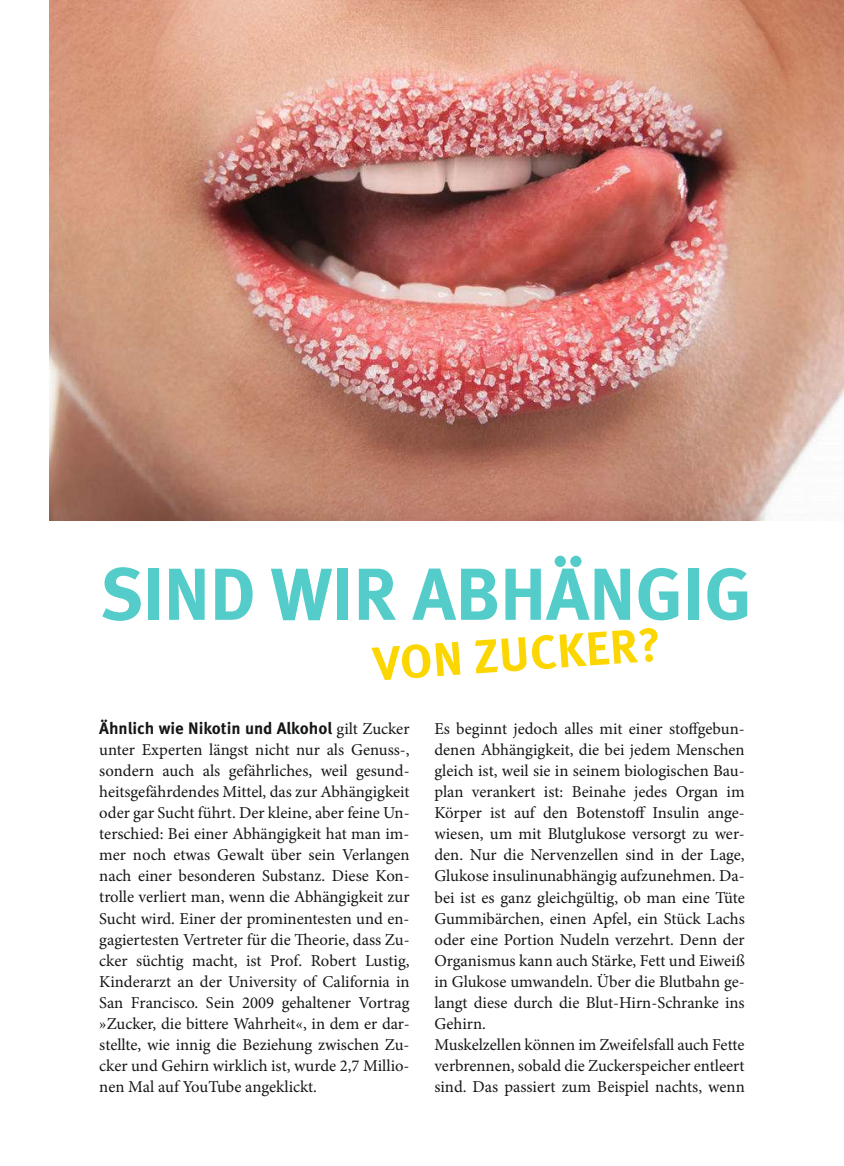
<style>
.page{position:relative;width:844px;height:1166px;background:#fff}
.page>*{position:absolute;margin:0;border:0;box-sizing:border-box;transform-origin:0 0}
.t1{font:700 73.5px "Meta OT";letter-spacing:-.005em;color:#53ccca}
.t2{font:700 47.25px "Meta OT";color:#fcd600}
.t3{font:16.62px/21px "Minion Pro";color:#151616;text-align:justify}
.t4{font:700 16.62px "Meta OT";color:#151616}
.s1{font-family:"Minion Pro";font-weight:400}
</style>
<div class="page">
<img style="left:50px;top:0;width:793px;height:521px">
<h1 class="t1" style="left:100px;top:556px;width:653px">SIND WIR ABHÄNGIG</h1>
<h2 class="t2" style="left:371px;top:639px;width:290px;rotate:-4deg">VON ZUCKER?</h2>
<p class="t4" style="left:99px;top:720px;width:312px">Ähnlich wie Nikotin und Alkohol <span class="s1">gilt Zucker</span></p>
<p class="t3" style="left:99px;top:740px;width:312px">unter Experten längst nicht nur als Genuss-, sondern auch als gefährliches, weil gesund&shy;heitsgefährdendes Mittel, das zur Abhängigkeit oder gar Sucht führt. Der kleine, aber feine Un&shy;terschied: Bei einer Abhängigkeit hat man im&shy;mer noch etwas Gewalt über sein Verlangen nach einer besonderen Substanz. Diese Kon&shy;trolle verliert man, wenn die Abhängigkeit zur Sucht wird. Einer der prominentesten und en&shy;gagiertesten Vertreter für die heorie, dass Zu&shy;cker süchtig macht, ist Prof. Robert Lustig, Kinderarzt an der University of California in San Francisco. Sein 2009 gehaltener Vortrag »Zucker, die bittere Wahrheit«, in dem er dar&shy;stellte, wie innig die Beziehung zwischen Zu&shy;cker und Gehirn wirklich ist, wurde 2,7 Millio&shy;nen Mal auf YouTube angeklickt.</p>
<p class="t3" style="left:434px;top:719px;width:312px;text-align:left">Es beginnt jedoch alles mit einer stofgebun&shy;denen Abhängigkeit, die bei jedem Menschen gleich ist, weil sie in seinem biologischen Bau&shy;plan verankert ist: Beinahe jedes Organ im Körper ist auf den Botenstof Insulin ange&shy;wiesen, um mit Blutglukose versorgt zu wer&shy;den. Nur die Nervenzellen sind in der Lage, Glukose insulinunabhängig aufzunehmen. Da&shy;bei ist es ganz gleichgültig, ob man eine Tüte Gummibärchen, einen Apfel, ein Stück Lachs oder eine Portion Nudeln verzehrt. Denn der Organismus kann auch Stärke, Fett und Eiweiß in Glukose umwandeln. Über die Blutbahn ge&shy;langt diese durch die Blut-Hirn-Schranke ins Gehirn.<br>Muskelzellen können im Zweifelsfall auch Fette verbrennen, sobald die Zuckerspeicher entleert sind. Das passiert zum Beispiel nachts, wenn</p>
</div>
